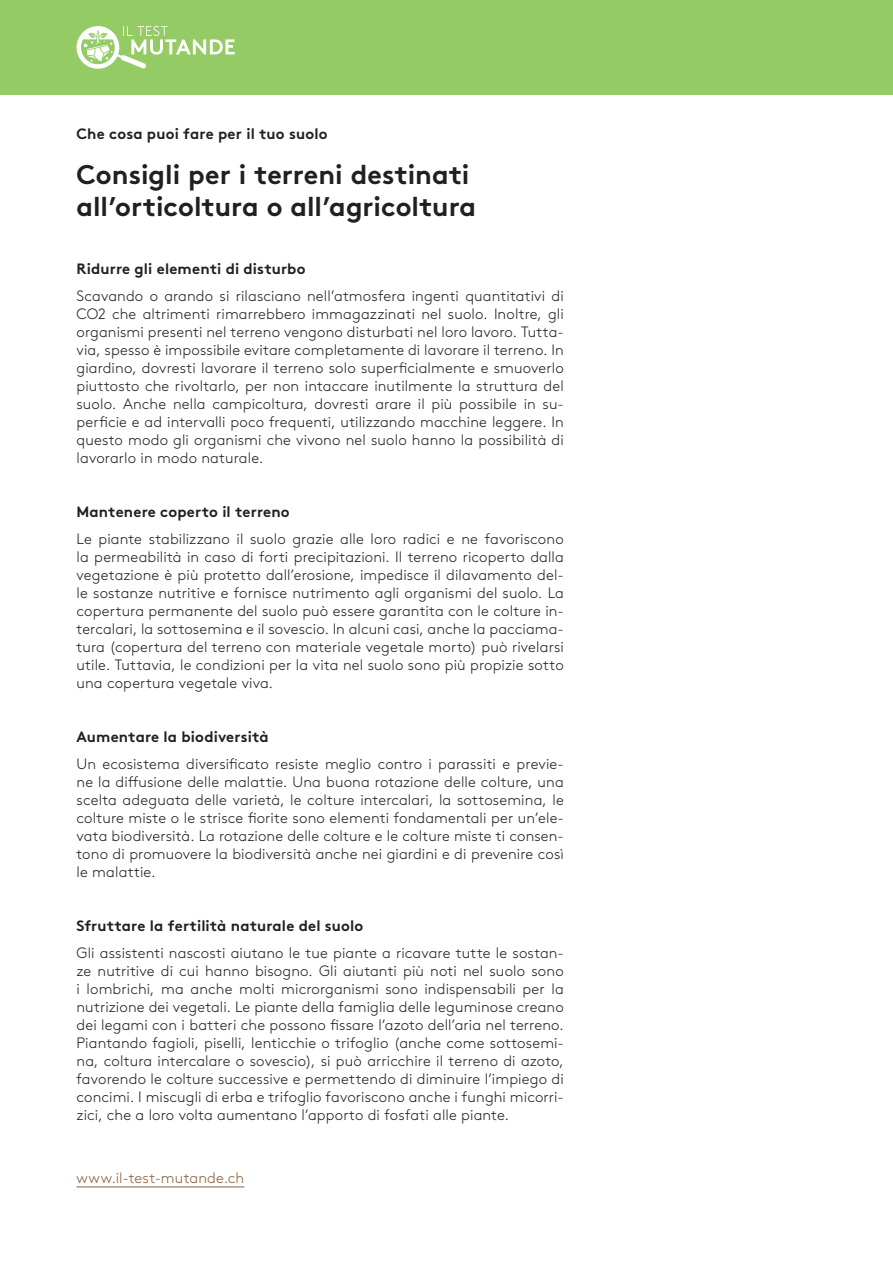
<style>
.page{position:relative;width:893px;height:1263px;background:#fff}
.page>*{position:absolute;margin:0;border:0;box-sizing:border-box;transform-origin:0 0}
.t1{font:700 27px/31.5px "Brown Std";color:#231f20}
.t2{font:300 15px/18px "Brown Std";letter-spacing:.01em;color:#231f20;text-align:justify}
.t3{font:700 15px "Brown Std";letter-spacing:.005em;color:#231f20}
.t4{font:300 15px "Brown Std";letter-spacing:.015em;color:#8a5d3b}
</style>
<div class="page">
<div style="left:0;top:0;width:893px;height:94px;background:#95cb64"></div>
<hr style="left:77px;top:1186px;width:167px;height:1px;background:#8a5d3b">
<svg style="left:77px;top:26px;width:158px;height:43px"></svg>
<p class="t3" style="left:77px;top:125px;width:253px">Che cosa puoi fare per il tuo suolo</p>
<h1 class="t1" style="left:77px;top:159px;width:401px">Consigli per i terreni destinati all’orticoltura o all’agricoltura</h1>
<p class="t3" style="left:77px;top:260px;width:230px">Ridurre gli elementi di disturbo</p>
<p class="t2" style="left:77px;top:287px;width:489px">Scavando o arando si rilasciano nell’atmosfera ingenti quantitativi di CO2 che altrimenti rimarrebbero immagazzinati nel suolo. Inoltre, gli organismi presenti nel terreno vengono disturbati nel loro lavoro. Tutta&shy;via, spesso è impossibile evitare completamente di lavorare il terreno. In giardino, dovresti lavorare il terreno solo superficialmente e smuoverlo piuttosto che rivoltarlo, per non intaccare inutilmente la struttura del suolo. Anche nella campicoltura, dovresti arare il più possibile in su&shy;perficie e ad intervalli poco frequenti, utilizzando macchine leggere. In questo modo gli organismi che vivono nel suolo hanno la possibilità di lavorarlo in modo naturale.</p>
<p class="t3" style="left:77px;top:503px;width:215px">Mantenere coperto il terreno</p>
<p class="t2" style="left:77px;top:530px;width:489px">Le piante stabilizzano il suolo grazie alle loro radici e ne favoriscono la permeabilità in caso di forti precipitazioni. Il terreno ricoperto dalla vegetazione è più protetto dall’erosione, impedisce il dilavamento del&shy;le sostanze nutritive e fornisce nutrimento agli organismi del suolo. La copertura permanente del suolo può essere garantita con le colture in&shy;tercalari, la sottosemina e il sovescio. In alcuni casi, anche la pacciama&shy;tura (copertura del terreno con materiale vegetale morto) può rivelarsi utile. Tuttavia, le condizioni per la vita nel suolo sono più propizie sotto una copertura vegetale viva.</p>
<p class="t3" style="left:77px;top:728px;width:194px">Aumentare la biodiversità</p>
<p class="t2" style="left:77px;top:755px;width:489px">Un ecosistema diversificato resiste meglio contro i parassiti e previe&shy;ne la diffusione delle malattie. Una buona rotazione delle colture, una scelta adeguata delle varietà, le colture intercalari, la sottosemina, le colture miste o le strisce fiorite sono elementi fondamentali per un’ele&shy;vata biodiversità. La rotazione delle colture e le colture miste ti consen&shy;tono di promuovere la biodiversità anche nei giardini e di prevenire così le malattie.</p>
<p class="t3" style="left:77px;top:917px;width:288px">Sfruttare la fertilità naturale del suolo</p>
<p class="t2" style="left:77px;top:944px;width:489px">Gli assistenti nascosti aiutano le tue piante a ricavare tutte le sostan&shy;ze nutritive di cui hanno bisogno. Gli aiutanti più noti nel suolo sono i lombrichi, ma anche molti microrganismi sono indispensabili per la nutrizione dei vegetali. Le piante della famiglia delle leguminose creano dei legami con i batteri che possono fissare l’azoto dell’aria nel terreno.<br>Piantando fagioli, piselli, lenticchie o trifoglio (anche come sottosemi&shy;na, coltura intercalare o sovescio), si può arricchire il terreno di azoto, favorendo le colture successive e permettendo di diminuire l’impiego di concimi. I miscugli di erba e trifoglio favoriscono anche i funghi micorri&shy;zici, che a loro volta aumentano l’apporto di fosfati alle piante.</p>
<p class="t4" style="left:77px;top:1169px;width:169px">www.il-test-mutande.ch</p>
</div>
